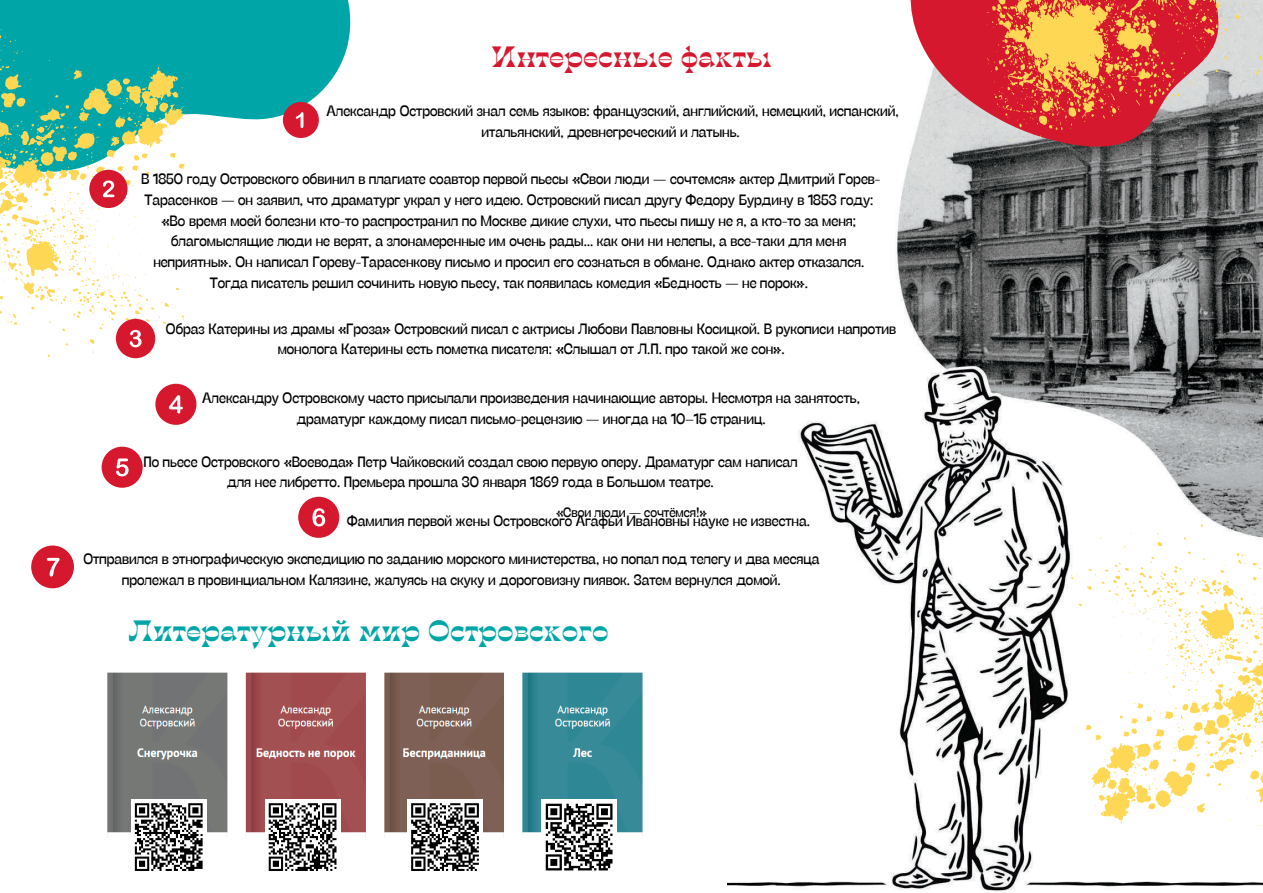
<style>
.page{position:relative;width:1263px;height:893px;background:#fff}
.page>*{position:absolute;margin:0;border:0;box-sizing:border-box;transform-origin:0 0}
.t1{font:800 29.25px "Blackest";color:#00a5a7}
.t2{font:800 29.25px "Blackest";color:#d6182e}
.t3{font:15px/20.9px "Stinger";color:#000;text-align:center}
.t4{font:13.5px "Stinger";color:#000}
</style>
<div class="page">
<img style="left:728px;top:251px;width:535px;height:640px">
<svg style="left:1064px;top:491px;width:199px;height:387px"></svg>
<svg style="left:1248px;top:521px;width:15px;height:168px"></svg>
<svg style="left:896px;top:146px;width:367px;height:105px;background:#686a6a"></svg>
<svg style="left:0;top:0;width:351px;height:138px;fill:#00a5a7"></svg>
<img style="left:107px;top:672px;width:536px;height:165px">
<div style="left:131px;top:799px;width:76px;height:76px;background:#fff"></div>
<svg style="left:134px;top:803px;width:69px;height:68px"></svg>
<div style="left:265px;top:799px;width:76px;height:76px;background:#fff"></div>
<svg style="left:268px;top:803px;width:69px;height:68px"></svg>
<div style="left:407px;top:799px;width:76px;height:76px;background:#fff"></div>
<svg style="left:411px;top:803px;width:68px;height:68px"></svg>
<div style="left:541px;top:799px;width:76px;height:76px;background:#fff"></div>
<svg style="left:545px;top:803px;width:68px;height:68px"></svg>
<svg style="left:0;top:15px;width:187px;height:342px"></svg>
<svg style="left:0;top:186px;width:4px;height:153px"></svg>
<div style="left:283px;top:102px;width:36px;height:36px;background:#d6182e;border-radius:50%"></div>
<svg style="left:296px;top:112px;width:7px;height:16px"></svg>
<div style="left:89px;top:170px;width:39px;height:38px;background:#d6182e;border-radius:50%"></div>
<svg style="left:103px;top:180px;width:11px;height:17px"></svg>
<div style="left:116px;top:319px;width:39px;height:39px;background:#d6182e;border-radius:50%"></div>
<svg style="left:130px;top:330px;width:12px;height:17px"></svg>
<div style="left:155px;top:384px;width:41px;height:41px;background:#d6182e;border-radius:50%"></div>
<svg style="left:169px;top:395px;width:14px;height:18px"></svg>
<div style="left:102px;top:447px;width:41px;height:41px;background:#d6182e;border-radius:50%"></div>
<svg style="left:116px;top:458px;width:13px;height:18px"></svg>
<div style="left:298px;top:497px;width:41px;height:41px;background:#d6182e;border-radius:50%"></div>
<svg style="left:312px;top:508px;width:13px;height:18px"></svg>
<div style="left:31px;top:545px;width:43px;height:43px;background:#d6182e;border-radius:50%"></div>
<svg style="left:47px;top:558px;width:13px;height:18px"></svg>
<svg style="left:913px;top:0;width:350px;height:147px;background:#cf6d62"></svg>
<h1 class="t2" style="left:491px;top:43px;width:282px">Интересные факты</h1>
<p class="t3" style="left:326px;top:100px;width:573px">Александр Островский знал семь языков: французский, английский, немецкий, испанский, итальянский, древнегреческий и латынь.</p>
<p class="t3" style="left:141px;top:168px;width:741px">В 1850 году Островского обвинил в плагиате соавтор первой пьесы «Свои люди — сочтемся» актер Дмитрий Горев-Тарасенков — он заявил, что драматург украл у него идею. Островский писал другу Федору Бурдину в 1853 году: «Во время моей болезни кто-то распространил по Москве дикие слухи, что пьесы пишу не я, а кто-то за меня; благомыслящие люди не верят, а злонамеренные им очень рады… как они ни нелепы, а все-таки для меня неприятны». Он написал Гореву-Тарасенкову письмо и просил его сознаться в обмане. Однако актер отказался.<br>Тогда писатель решил сочинить новую пьесу, так появилась комедия «Бедность — не порок».</p>
<p class="t3" style="left:166px;top:317px;width:732px">Образ Катерины из драмы «Гроза» Островский писал с актрисы Любови Павловны Косицкой. В рукописи напротив монолога Катерины есть пометка писателя: «Слышал от Л.П. про такой же сон».</p>
<p class="t3" style="left:202px;top:387px;width:659px">Александру Островскому часто присылали произведения начинающие авторы. Несмотря на занятость, драматург каждому писал письмо-рецензию — иногда на 10–15 страниц.</p>
<p class="t3" style="left:143px;top:450px;width:656px">По пьесе Островского «Воевода» Петр Чайковский создал свою первую оперу. Драматург сам написал для нее либретто. Премьера прошла 30 января 1869 года в Большом театре.</p>
<p class="t3" style="left:347px;top:510px;width:465px">Фамилия первой жены Островского Агафьи Ивановны науке не известна.</p>
<p class="t3" style="left:84px;top:548px;width:737px">Отправился в этнографическую экспедицию по заданию морского министерства, но попал под телегу и два месяца пролежал в провинциальном Калязине, жалуясь на скуку и дороговизну пиявок. Затем вернулся домой.</p>
<p class="t4" style="left:556px;top:503px;width:152px">«Свои люди — сочтёмся!»</p>
<h1 class="t1" style="left:128px;top:616px;width:482px">Литературный мир Островского</h1>
</div>
